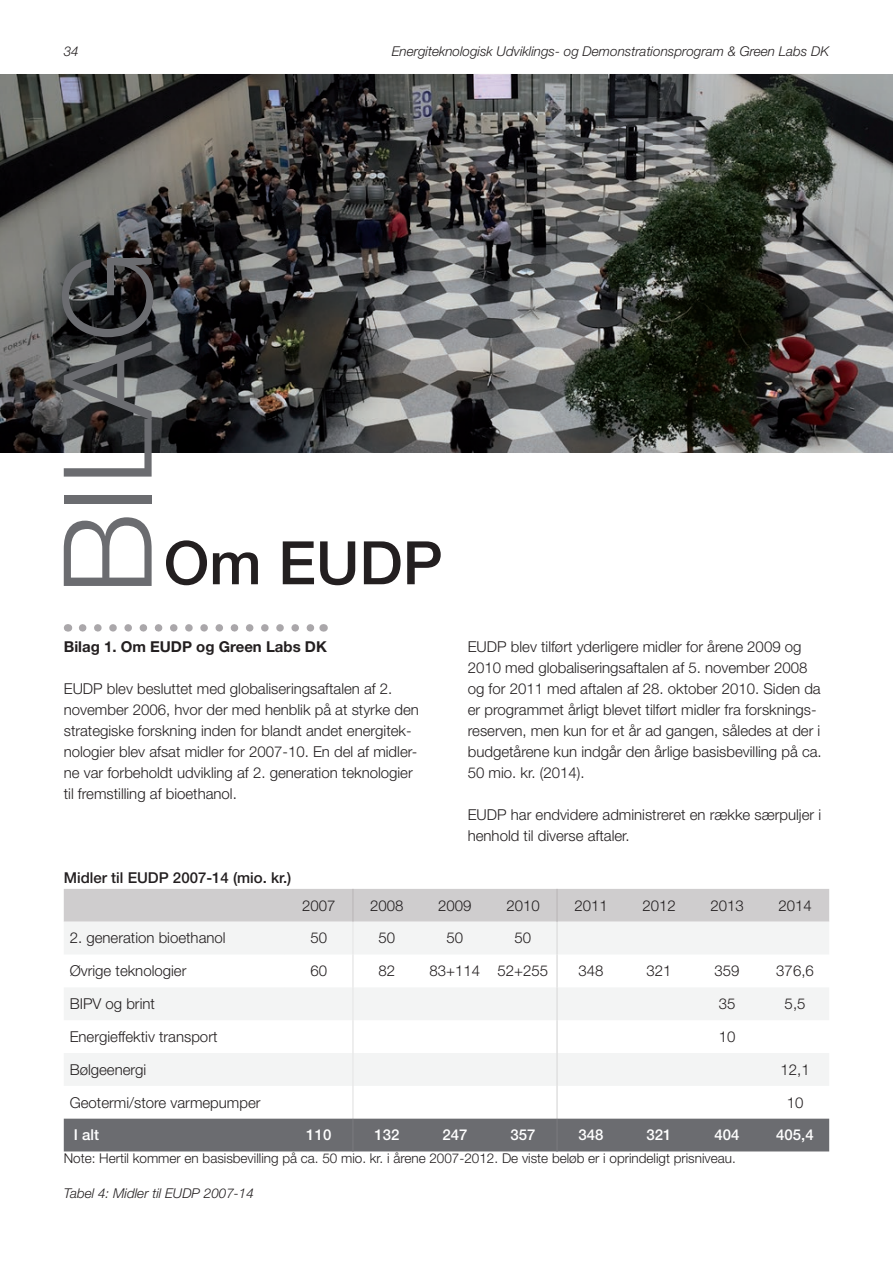
<style>
.page{position:relative;width:893px;height:1263px;background:#fff}
.page>*{position:absolute;margin:0;border:0;box-sizing:border-box;transform-origin:0 0}
.t1{font:300 123px "Helvetica Neue LT Std";color:#6b6c70}
.t2{font:500 60px "Helvetica Neue LT Std";color:#231f20}
.t3{font:300 15px/21px "Helvetica Neue LT Std";color:#231f20}
.t4{font:500 15px "Helvetica Neue LT Std";color:#fff}
.t5{font:500 15px "Helvetica Neue LT Std";color:#231f20}
.t6{font:700 15px "Helvetica Neue LT Std";color:#231f20}
.t7{font:300 13.5px "Helvetica Neue LT Std";color:#231f20}
.t8{font:italic 300 13.5px "Helvetica Neue LT Std";color:#231f20}
</style>
<div class="page">
<svg style="left:83px;top:624px;width:232px;height:8px"></svg>
<img style="left:0;top:74px;width:893px;height:379px">
<div style="left:64px;top:889px;width:765px;height:33px;background:#cfcdce"></div>
<svg style="left:64px;top:922px;width:765px;height:164px;fill:#f3f4f4"></svg>
<div style="left:64px;top:1119px;width:765px;height:32px;background:#6b6c70"></div>
<hr style="left:556px;top:922px;width:2px;height:32px;background:#e0e0e0">
<hr style="left:556px;top:954px;width:2px;height:33px;background:#e0e0e0">
<hr style="left:556px;top:987px;width:2px;height:33px;background:#e0e0e0">
<hr style="left:556px;top:1020px;width:2px;height:33px;background:#e0e0e0">
<hr style="left:556px;top:1053px;width:2px;height:33px;background:#e0e0e0">
<hr style="left:556px;top:1086px;width:2px;height:33px;background:#e0e0e0">
<hr style="left:556px;top:1119px;width:2px;height:32px;background:#76767a">
<hr style="left:556px;top:889px;width:2px;height:33px;background:#c0bcbd">
<hr style="left:352px;top:889px;width:2px;height:33px;background:#c0bcbd">
<hr style="left:352px;top:922px;width:2px;height:32px;background:#e9e9e9">
<hr style="left:352px;top:954px;width:2px;height:33px;background:#e9e9e9">
<hr style="left:352px;top:987px;width:2px;height:33px;background:#e9e9e9">
<hr style="left:352px;top:1020px;width:2px;height:33px;background:#e9e9e9">
<hr style="left:352px;top:1053px;width:2px;height:33px;background:#e9e9e9">
<hr style="left:352px;top:1086px;width:2px;height:33px;background:#e9e9e9">
<hr style="left:352px;top:1119px;width:2px;height:32px;background:#76767a">
<p class="t8" style="left:64px;top:44px;width:17px">34</p>
<p class="t8" style="left:392px;top:44px;width:439px">Energiteknologisk Udviklings- og Demonstrationsprogram &amp; Green Labs DK</p>
<h1 class="t1" style="left:33px;top:595px;width:346px;rotate:-90deg">BILAG</h1>
<h2 class="t2" style="left:164px;top:527px;width:280px">Om EUDP</h2>
<p class="t6" style="left:64px;top:637px;width:265px">Bilag 1. Om EUDP og Green Labs DK</p>
<p class="t3" style="left:64px;top:678px;width:357px">EUDP blev besluttet med globaliseringsaftalen af 2. november 2006, hvor der med henblik på at styrke den strategiske forskning inden for blandt andet energitek&shy;nologier blev afsat midler for 2007-10. En del af midler&shy;ne var forbeholdt udvikling af 2. generation teknologier til fremstilling af bioethanol.</p>
<p class="t5" style="left:64px;top:868px;width:229px">Midler til EUDP 2007-14 (mio. kr.)</p>
<p class="t3" style="left:468px;top:636px;width:355px">EUDP blev tilført yderligere midler for årene 2009 og 2010 med globaliseringsaftalen af 5. november 2008 og for 2011 med aftalen af 28. oktober 2010. Siden da er programmet årligt blevet tilført midler fra forsknings&shy;reserven, men kun for et år ad gangen, således at der i budgetårene kun indgår den årlige basisbevilling på ca.<br>50 mio. kr. (2014).</p>
<p class="t3" style="left:468px;top:804px;width:355px">EUDP har endvidere administreret en række særpuljer i henhold til diverse aftaler.</p>
<p class="t3" style="left:302px;top:894px;width:35px">2007</p>
<p class="t3" style="left:370px;top:894px;width:35px">2008</p>
<p class="t3" style="left:438px;top:894px;width:35px">2009</p>
<p class="t3" style="left:506px;top:894px;width:35px">2010</p>
<p class="t3" style="left:574px;top:894px;width:35px">2011</p>
<p class="t3" style="left:642px;top:894px;width:35px">2012</p>
<p class="t3" style="left:710px;top:894px;width:35px">2013</p>
<p class="t3" style="left:778px;top:894px;width:35px">2014</p>
<p class="t3" style="left:70px;top:927px;width:157px">2. generation bioethanol</p>
<p class="t3" style="left:311px;top:927px;width:18px">50</p>
<p class="t3" style="left:379px;top:927px;width:18px">50</p>
<p class="t3" style="left:447px;top:927px;width:18px">50</p>
<p class="t3" style="left:515px;top:927px;width:18px">50</p>
<p class="t3" style="left:70px;top:960px;width:118px">Øvrige teknologier</p>
<p class="t3" style="left:310px;top:960px;width:18px">60</p>
<p class="t3" style="left:379px;top:960px;width:18px">82</p>
<p class="t3" style="left:430px;top:960px;width:120px">83+114 52+255</p>
<p class="t3" style="left:578px;top:960px;width:27px">348</p>
<p class="t3" style="left:646px;top:960px;width:27px">321</p>
<p class="t3" style="left:714px;top:960px;width:27px">359</p>
<p class="t3" style="left:776px;top:960px;width:39px">376,6</p>
<p class="t3" style="left:70px;top:993px;width:87px">BIPV og brint</p>
<p class="t3" style="left:719px;top:993px;width:18px">35</p>
<p class="t3" style="left:785px;top:993px;width:22px">5,5</p>
<p class="t3" style="left:70px;top:1026px;width:149px">Energieffektiv transport</p>
<p class="t3" style="left:719px;top:1026px;width:18px">10</p>
<p class="t3" style="left:70px;top:1058px;width:78px">Bølgeenergi</p>
<p class="t3" style="left:780px;top:1058px;width:31px">12,1</p>
<p class="t3" style="left:70px;top:1091px;width:192px">Geotermi/store varmepumper</p>
<p class="t3" style="left:787px;top:1091px;width:18px">10</p>
<p class="t4" style="left:74px;top:1126px;width:27px">I alt</p>
<p class="t4" style="left:306px;top:1126px;width:27px">110</p>
<p class="t4" style="left:374px;top:1126px;width:27px">132</p>
<p class="t4" style="left:442px;top:1126px;width:27px">247</p>
<p class="t4" style="left:510px;top:1126px;width:27px">357</p>
<p class="t4" style="left:578px;top:1126px;width:27px">348</p>
<p class="t4" style="left:646px;top:1126px;width:27px">321</p>
<p class="t4" style="left:714px;top:1126px;width:27px">404</p>
<p class="t4" style="left:776px;top:1126px;width:39px">405,4</p>
<p class="t7" style="left:64px;top:1150px;width:673px">Note: Hertil kommer en basisbevilling på ca. 50 mio. kr. i årene 2007-2012. De viste beløb er i oprindeligt prisniveau.</p>
<p class="t8" style="left:64px;top:1185px;width:192px">Tabel 4: Midler til EUDP 2007-14</p>
</div>
